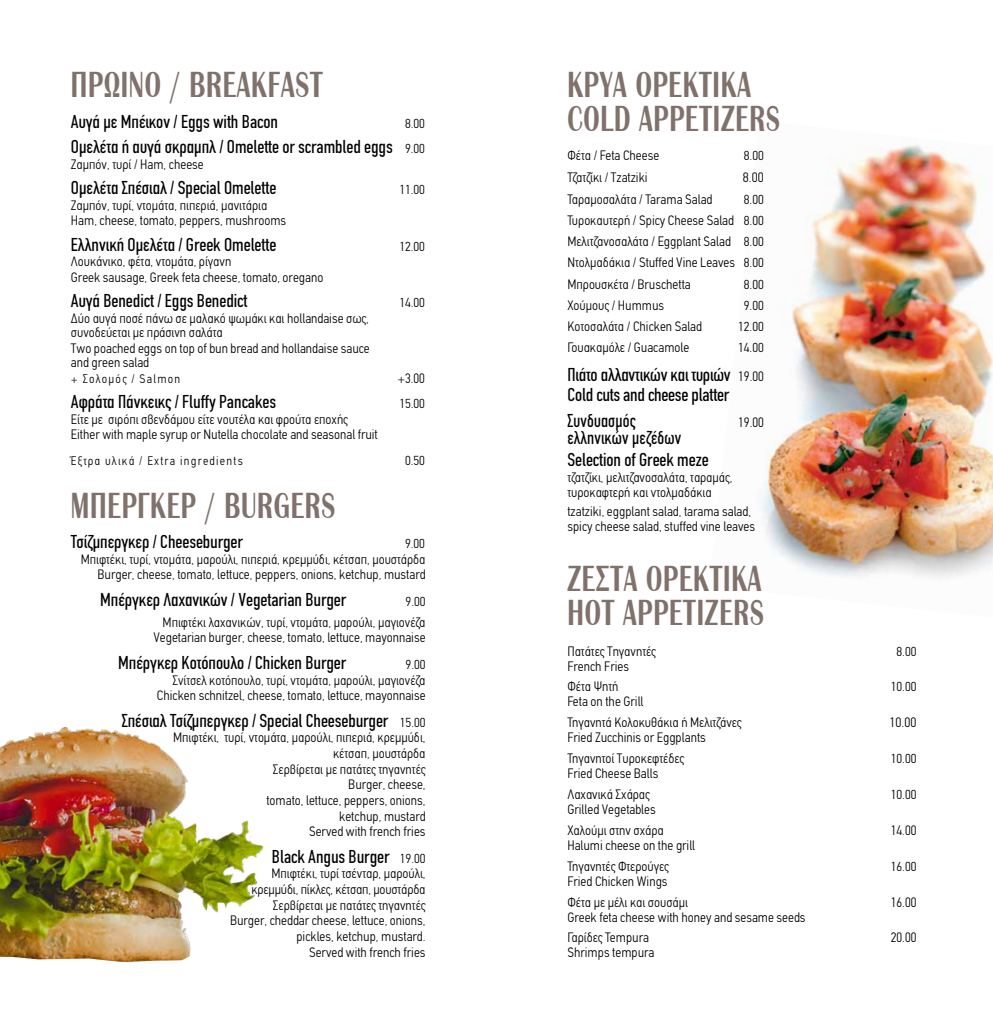
<style>
.page{position:relative;width:993px;height:1028px;background:#fff}
.page>*{position:absolute;margin:0;border:0;box-sizing:border-box;transform-origin:0 0}
.t1{font:900 37.5px/33.8px "CF Bright";letter-spacing:.03em;color:#80716b;scale:.7 1}
.t2{font:18.75px/20.4px "PF Din Text Compressed";color:#000;scale:1.05 1}
.t3{font:18.75px/21.6px "PF Din Text Compressed";color:#000}
.t4{font:300 condensed 13.75px/15.6px "PF Din Text";color:#000}
.t5{font:300 condensed 13.75px "PF Din Text";color:#000;scale:1.05 1}
.t6{font:300 condensed 13.12px "PF Din Text";color:#000;scale:1.05 1}
.t7{font:300 condensed 12.5px "PF Din Text";letter-spacing:.1em;color:#000}
.s1{font-family:"PF Din Text";font-weight:300;font-stretch:condensed;font-size:13.12px}
.s2{font-size:13.12px}
.s3{font-family:"PF Din Text";font-weight:300;font-stretch:condensed;font-size:13.75px}
</style>
<div class="page">
<img style="left:760px;top:145px;width:232px;height:433px">
<img style="left:0;top:726px;width:264px;height:236px">
<h1 class="t1" style="left:71px;top:67px;width:361px">ΠΡΩΙΝΟ / BREAKFAST</h1>
<h2 class="t2" style="left:71px;top:111px;width:199px">Αυγά με Mπέικον / Eggs with Βacon</h2>
<p class="t6" style="left:405px;top:115px;width:20px">8.00</p>
<h2 class="t2" style="left:71px;top:136px;width:338px">Ομελέτα ή αυγά σκραμπλ / Omelette or scrambled eggs <span class="s1">9.00</span></h2>
<p class="t4" style="left:71px;top:156px;width:134px">Ζαμπόν, τυρί / Ham, cheese</p>
<h2 class="t2" style="left:71px;top:177px;width:197px">Ομελέτα Σπέσιαλ / Special Omelette</h2>
<p class="t6" style="left:399px;top:182px;width:26px">11.00</p>
<p class="t4" style="left:71px;top:197px;width:217px">Ζαμπόν, τυρί, ντομάτα, πιπεριά, μανιτάρια<br>Ham, cheese, tomato, peppers, mushrooms</p>
<h2 class="t2" style="left:71px;top:234px;width:197px">Eλληνική Ομελέτα / Greek Οmelette</h2>
<p class="t6" style="left:399px;top:238px;width:26px">12.00</p>
<p class="t4" style="left:71px;top:254px;width:254px">Λουκάνικο, φέτα, ντομάτα, ρίγανη<br>Greek sausage, Greek feta cheese, tomato, oregano</p>
<h2 class="t2" style="left:71px;top:290px;width:169px">Αυγά Benedict / Eggs Benedict</h2>
<p class="t6" style="left:399px;top:295px;width:26px">14.00</p>
<p class="t4" style="left:71px;top:311px;width:299px;line-height:14.4px">Δύο αυγά ποσέ πάνω σε μαλακό ψωμάκι και hollandaise σως, συνοδεύεται με πράσινη σαλάτα</p>
<p class="t4" style="left:71px;top:341px;width:300px;line-height:14.4px">Two poached eggs on top of bun bread and hollandaise sauce and green salad</p>
<p class="t7" style="left:71px;top:371px;width:111px">+ Σολομός / Salmon</p>
<p class="t4" style="left:397px;top:370px;width:29px">+3.00</p>
<h2 class="t2" style="left:71px;top:391px;width:197px">Αφράτα Πάνκεικς / Fluffy Pancakes</h2>
<p class="t6" style="left:399px;top:396px;width:26px">15.00</p>
<p class="t4" style="left:71px;top:411px;width:308px">Είτε με σιρόπι σβενδάμου είτε νουτέλα και φρούτα εποχής<br>Either with maple syrup or Nutella chocolate and seasonal fruit</p>
<p class="t7" style="left:71px;top:453px;width:173px">Έξτρα υλικά / Extra ingredients</p>
<p class="t6" style="left:405px;top:453px;width:20px">0.50</p>
<h1 class="t1" style="left:71px;top:487px;width:379px">ΜΠΕΡΓΚΕΡ / BURGERS</h1>
<h2 class="t2" style="left:71px;top:531px;width:165px">Τσίζμπεργκερ / Cheeseburger</h2>
<p class="t6" style="left:405px;top:536px;width:20px">9.00</p>
<p class="t4" style="left:81px;top:551px;width:346px;text-align:right">Mπιφτέκι, τυρί, ντομάτα, μαρούλι, πιπεριά, κρεμμ ύδι, κέτσαπ, μουστάρδα<br>Burger, cheese, tomato, lettuce, peppers, onions, ketchup, mustard</p>
<h2 class="t2" style="left:100px;top:589px;width:236px">Μπέργκερ Λαχανικών / Vegetarian Burger</h2>
<p class="t6" style="left:405px;top:593px;width:20px">9.00</p>
<p class="t4" style="left:153px;top:614px;width:273px;text-align:right">Μπιφτέκι λαχανικών, τυρί, ντομάτα, μαρούλι, μαγιονέζα<br>Vegetarian burger, cheese, tomato, lettuce, mayonnaise</p>
<h2 class="t2" style="left:118px;top:652px;width:218px">Mπέργκερ Κοτόπουλο / Chicken Burger</h2>
<p class="t6" style="left:405px;top:657px;width:20px">9.00</p>
<p class="t4" style="left:157px;top:672px;width:270px;text-align:right">Σνίτσελ κοτόπουλο, τυρί, ντομάτα, μαρούλι, μαγιονέζα<br>Chicken schnitzel, cheese, tomato, lettuce, mayonnaise</p>
<h2 class="t2" style="left:122px;top:710px;width:291px">Σπέσιαλ Τσίζμπεργκερ / Special Cheeseburger <span class="s1">15.00</span></h2>
<p class="t4" style="left:173px;top:730px;width:254px;text-align:right">Mπιφτέκι, τυρί, ντομάτα, μαρούλι, πιπεριά, κρεμμ ύδι, κέτσαπ, μουστάρδα<br>Σερβίρεται με πατάτες τηγανητές<br>Burger, cheese,<br>tomato, lettuce, peppers, onions,<br>ketchup, mustard<br>Served with french fries</p>
<h2 class="t2" style="left:272px;top:846px;width:148px">Black Angus Burger <span class="s1">19.00</span></h2>
<p class="t4" style="left:230px;top:866px;width:197px;text-align:right">Μπιφτέκι, τυρί τσένταρ, μαρούλι,<br>κρεμμ ύδι, πίκλες, κέτσαπ, μουστάρδα Σερβίρεται με πατάτες τηγανητές<br>Burger, cheddar cheese, lettuce, onions, pickles, ketchup, mustard.<br>Served with french fries</p>
<h1 class="t1" style="left:567px;top:67px;width:305px">ΚΡΥΑ ΟΡΕΚΤΙΚΑ<br>COLD APPETIZERS</h1>
<p class="t4" style="left:567px;top:147px;width:93px">Φέτα / Feta Cheese</p>
<p class="t6" style="left:743px;top:148px;width:20px">8.00</p>
<p class="t4" style="left:567px;top:170px;width:82px">Τζατζίκι / Tzatziki</p>
<p class="t5" style="left:742px;top:170px;width:21px">8.00</p>
<p class="t4" style="left:567px;top:191px;width:146px">Ταραμοσαλάτα / Tarama Salad</p>
<p class="t6" style="left:743px;top:191px;width:20px">8.00</p>
<p class="t4" style="left:567px;top:210px;width:198px;line-height:21.2px;text-align:justify">Τυροκαυτερή / Spicy Cheese Salad <span class="s2">8.00<br></span>Μελιτζανοσαλάτα / Eggplant Salad <span class="s2">8.00<br></span>Ντολμαδάκια / Stuffed Vine Leaves <span class="s2">8.00<br></span>Μπρουσκέτα / Βruschetta</p>
<p class="t6" style="left:743px;top:276px;width:20px">8.00</p>
<p class="t4" style="left:567px;top:297px;width:98px">Χούμους / Hummus</p>
<p class="t6" style="left:743px;top:298px;width:20px">9.00</p>
<p class="t4" style="left:567px;top:319px;width:136px">Κοτοσαλάτα / Chicken Salad</p>
<p class="t6" style="left:738px;top:319px;width:26px">12.00</p>
<p class="t4" style="left:567px;top:340px;width:123px">Γουακαμόλε / Guacamole</p>
<p class="t6" style="left:738px;top:340px;width:26px">14.00</p>
<h2 class="t2" style="left:567px;top:364px;width:188px">Πιάτο αλλαντικών και τυριών <span class="s3">19.00<br></span>Cold cuts and cheese platter</h2>
<h2 class="t3" style="left:567px;top:410px;width:70px">Συνδυασμός</h2>
<p class="t4" style="left:738px;top:414px;width:27px">19.00</p>
<h2 class="t3" style="left:567px;top:427px;width:143px">ελληνικών μεζέδων<br>Selection of Greek meze</h2>
<p class="t4" style="left:567px;top:470px;width:166px;line-height:15px">τζατζίκι, μελιτζανοσαλάτα, ταραμάς, τυροκαφτερή και ντολμαδάκια</p>
<p class="t4" style="left:567px;top:504px;width:189px;line-height:15px">tzatziki, eggplant salad, tarama salad, spicy cheese salad, stuffed vine leaves</p>
<h1 class="t1" style="left:567px;top:560px;width:282px">ΖΕΣΤΑ ΟΡΕΚΤΙΚΑ<br>HOT APPETIZERS</h1>
<p class="t4" style="left:567px;top:643px;width:90px">Πατάτες Tηγανητές</p>
<p class="t6" style="left:896px;top:643px;width:20px">8.00</p>
<p class="t4" style="left:567px;top:655px;width:63px;line-height:20.9px">French Fries<br>Φέτα Ψητή</p>
<p class="t6" style="left:890px;top:679px;width:26px">10.00</p>
<p class="t4" style="left:567px;top:691px;width:176px;line-height:20.9px">Feta on the Grill<br>Τηγανητά Kολοκυθάκια ή Mελιτζάνες</p>
<p class="t4" style="left:567px;top:727px;width:140px;line-height:20.9px">Fried Ζucchinis or Εggplants<br>Τηγανητοί Tυροκεφτέδες</p>
<p class="t4" style="left:567px;top:763px;width:92px;line-height:20.9px">Fried Cheese Balls<br>Λαχανικά Σχάρας</p>
<p class="t4" style="left:567px;top:799px;width:98px;line-height:20.9px">Grilled Vegetables<br>Χαλούμι στην σχάρα</p>
<p class="t4" style="left:567px;top:834px;width:129px;line-height:20.9px">Halumi cheese on the grill<br>Τηγανητές Φτερούγες</p>
<p class="t4" style="left:567px;top:870px;width:122px;line-height:20.9px">Fried Chicken Wings<br>Φέτα με μέλι και σουσάμι</p>
<p class="t4" style="left:567px;top:906px;width:239px;line-height:20.9px">Greek feta cheese with honey and sesame seeds<br>Γαρίδες Tempura</p>
<p class="t4" style="left:567px;top:945px;width:89px">Shrimps tempura</p>
<p class="t5" style="left:889px;top:714px;width:27px">10.00</p>
<p class="t6" style="left:890px;top:751px;width:26px">10.00</p>
<p class="t6" style="left:890px;top:787px;width:26px">10.00</p>
<p class="t4" style="left:890px;top:822px;width:27px">14.00</p>
<p class="t6" style="left:890px;top:858px;width:26px">16.00</p>
<p class="t4" style="left:890px;top:894px;width:27px">16.00</p>
<p class="t4" style="left:890px;top:930px;width:27px">20.00</p>
</div>
